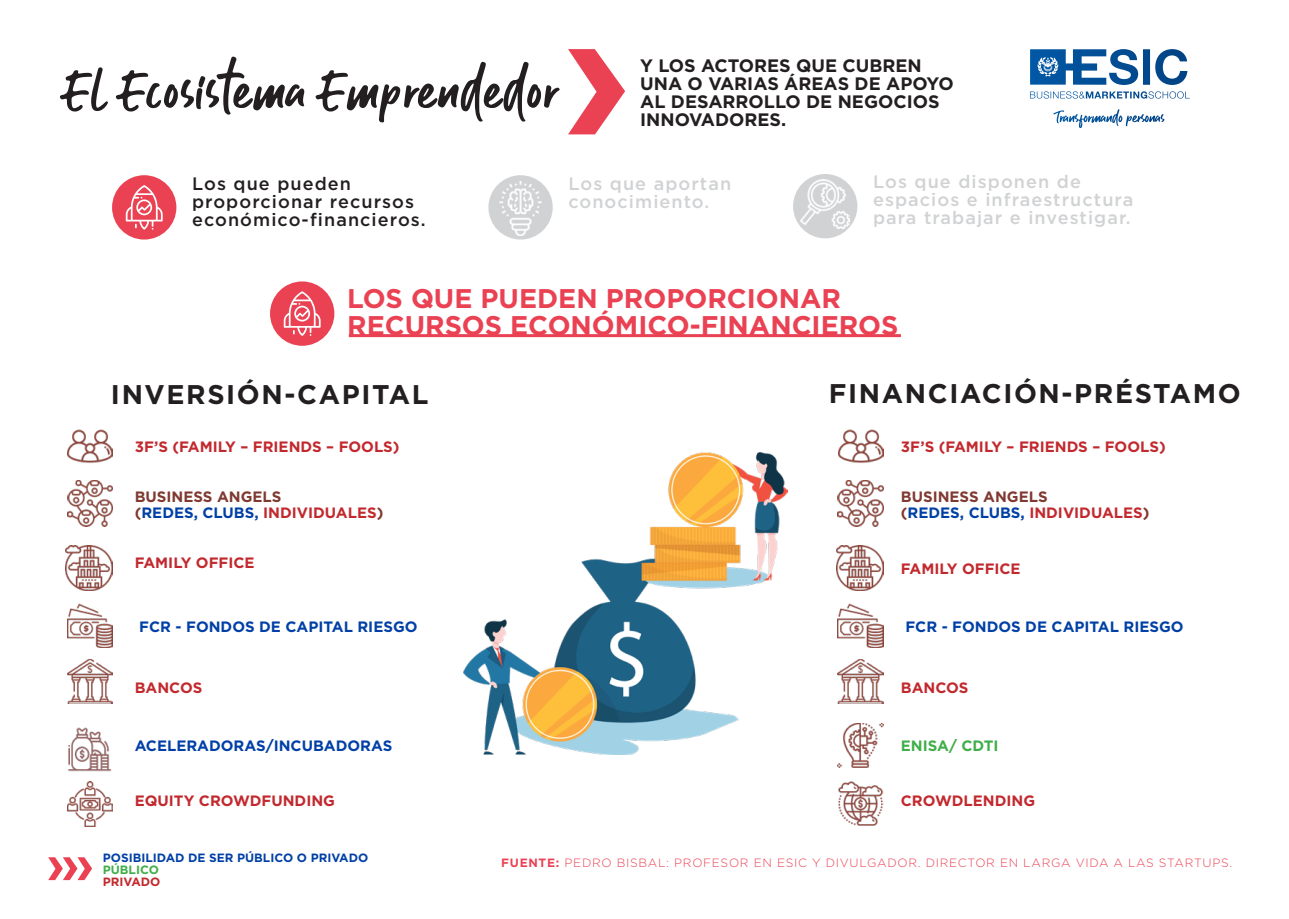
<style>
.page{position:relative;width:1289px;height:919px;background:#fff}
.page>*{position:absolute;margin:0;border:0;box-sizing:border-box;transform-origin:0 0}
.t1{font:54px "Guthen Bloots Basic";letter-spacing:.04em;color:#231f20}
.t2{font:700 27px "Gotham";color:#ea4153}
.t3{font:700 27px "Gotham";letter-spacing:.06em;color:#231f20}
.t4{font:500 18px/18px "Gotham";letter-spacing:.06em;color:#d1d2d4}
.t5{font:700 18px "Gotham";color:#231f20}
.t6{font:500 18px/18px "Gotham";letter-spacing:.06em;color:#231f20}
.t7{font:700 15px "Gotham";color:#0040a6}
.t8{font:700 15px "Gotham";color:#c2292e}
.t9{font:700 15px "Gotham";color:#7f3930}
.t10{font:700 15px "Gotham";color:#40ae49}
.t11{font:300 12px "Gotham";letter-spacing:.06em;color:#ea4153}
.t12{font:700 12px "Gotham";color:#0040a6}
.t13{font:700 12px "Gotham";color:#40ae49}
.t14{font:700 12px "Gotham";color:#c2292e}
.s1{color:#7f3930}
.s2{color:#c2292e}
.s3{font-weight:700}
</style>
<div class="page">
<svg style="left:1053px;top:109px;width:111px;height:17px"></svg>
<svg style="left:1030px;top:49px;width:157px;height:36px"></svg>
<svg style="left:568px;top:49px;width:57px;height:85px"></svg>
<div style="left:270px;top:281px;width:64px;height:65px;background:#ea4153;border-radius:50%"></div>
<hr style="left:349px;top:334px;width:551px;height:3px;background:#ea4153">
<svg style="left:48px;top:857px;width:44px;height:23px"></svg>
<img style="left:68px;top:429px;width:45px;height:34px">
<img style="left:67px;top:481px;width:46px;height:45px">
<img style="left:66px;top:545px;width:47px;height:45px">
<img style="left:67px;top:603px;width:46px;height:45px">
<img style="left:67px;top:659px;width:46px;height:44px">
<img style="left:68px;top:727px;width:44px;height:44px">
<img style="left:68px;top:781px;width:45px;height:45px">
<img style="left:838px;top:723px;width:45px;height:44px">
<img style="left:838px;top:781px;width:45px;height:44px">
<img style="left:838px;top:429px;width:45px;height:34px">
<img style="left:838px;top:481px;width:45px;height:45px">
<img style="left:836px;top:545px;width:47px;height:45px">
<img style="left:838px;top:603px;width:45px;height:45px">
<img style="left:838px;top:659px;width:45px;height:44px">
<img style="left:463px;top:452px;width:324px;height:302px">
<div style="left:112px;top:175px;width:64px;height:64px;background:#ea4153;border-radius:50%"></div>
<div style="left:488px;top:175px;width:64px;height:64px;background:#d1d2d4;border-radius:50%"></div>
<div style="left:793px;top:174px;width:64px;height:64px;background:#d1d2d4;border-radius:50%"></div>
<img style="left:801px;top:180px;width:48px;height:48px">
<img style="left:494px;top:182px;width:53px;height:53px">
<svg style="left:284px;top:291px;width:36px;height:45px"></svg>
<svg style="left:126px;top:185px;width:37px;height:45px"></svg>
<p class="t1" style="left:67px;top:56px;width:491px">El Ecosistema Emprendedor</p>
<p class="t5" style="left:640px;top:54px;width:283px">Y LOS ACTORES QUE CUBREN</p>
<p class="t5" style="left:640px;top:72px;width:315px">UNA O VARIAS ÁREAS DE APOYO</p>
<p class="t5" style="left:640px;top:90px;width:301px">AL DESARROLLO DE NEGOCIOS</p>
<p class="t5" style="left:640px;top:108px;width:148px">INNOVADORES.</p>
<p class="t6" style="left:192px;top:174px;width:160px">Los que pueden</p>
<p class="t6" style="left:192px;top:192px;width:235px">proporcionar recursos económico-financieros.</p>
<p class="t4" style="left:568px;top:174px;width:164px">Los que aportan conocimiento.</p>
<p class="t4" style="left:873px;top:173px;width:262px">Los que disponen de espacios e infraestructura para trabajar e investigar.</p>
<p class="t2" style="left:347px;top:280px;width:495px">LOS QUE PUEDEN PROPORCIONAR</p>
<p class="t2" style="left:347px;top:307px;width:552px">RECURSOS ECONÓMICO-FINANCIEROS</p>
<p class="t3" style="left:111px;top:376px;width:319px">INVERSIÓN-CAPITAL</p>
<p class="t8" style="left:135px;top:436px;width:266px">3F’S (FAMILY – FRIENDS – FOOLS)</p>
<p class="t9" style="left:135px;top:486px;width:148px">BUSINESS ANGELS</p>
<p class="t7" style="left:135px;top:503px;width:250px"><span class="s1">(</span>REDES, CLUBS, <span class="s2">INDIVIDUALES</span><span class="s1">)</span></p>
<p class="t8" style="left:135px;top:552px;width:121px">FAMILY OFFICE</p>
<p class="t3" style="left:828px;top:375px;width:413px">FINANCIACIÓN-PRÉSTAMO</p>
<p class="t8" style="left:900px;top:436px;width:266px">3F’S (FAMILY – FRIENDS – FOOLS)</p>
<p class="t9" style="left:900px;top:486px;width:148px">BUSINESS ANGELS</p>
<p class="t7" style="left:900px;top:503px;width:250px"><span class="s1">(</span>REDES, CLUBS, <span class="s2">INDIVIDUALES</span><span class="s1">)</span></p>
<p class="t8" style="left:900px;top:558px;width:121px">FAMILY OFFICE</p>
<p class="t7" style="left:139px;top:616px;width:280px">FCR - FONDOS DE CAPITAL RIESGO</p>
<p class="t7" style="left:905px;top:616px;width:280px">FCR - FONDOS DE CAPITAL RIESGO</p>
<p class="t8" style="left:135px;top:677px;width:69px">BANCOS</p>
<p class="t8" style="left:900px;top:677px;width:69px">BANCOS</p>
<p class="t7" style="left:135px;top:736px;width:259px">ACELERADORAS/INCUBADORAS</p>
<p class="t10" style="left:900px;top:736px;width:99px">ENISA/ CDTI</p>
<p class="t8" style="left:135px;top:790px;width:202px">EQUITY CROWDFUNDING</p>
<p class="t8" style="left:900px;top:790px;width:136px">CROWDLENDING</p>
<p class="t12" style="left:103px;top:849px;width:267px">POSIBILIDAD DE SER PÚBLICO O PRIVADO</p>
<p class="t13" style="left:103px;top:861px;width:58px">PÚBLICO</p>
<p class="t14" style="left:103px;top:873px;width:59px">PRIVADO</p>
<p class="t11" style="left:501px;top:855px;width:732px"><span class="s3">FUENTE:</span> PEDRO BISBAL: PROFESOR EN ESIC Y DIVULGADOR. DIRECTOR EN LARGA VIDA A LAS STARTUPS.</p>
</div>
